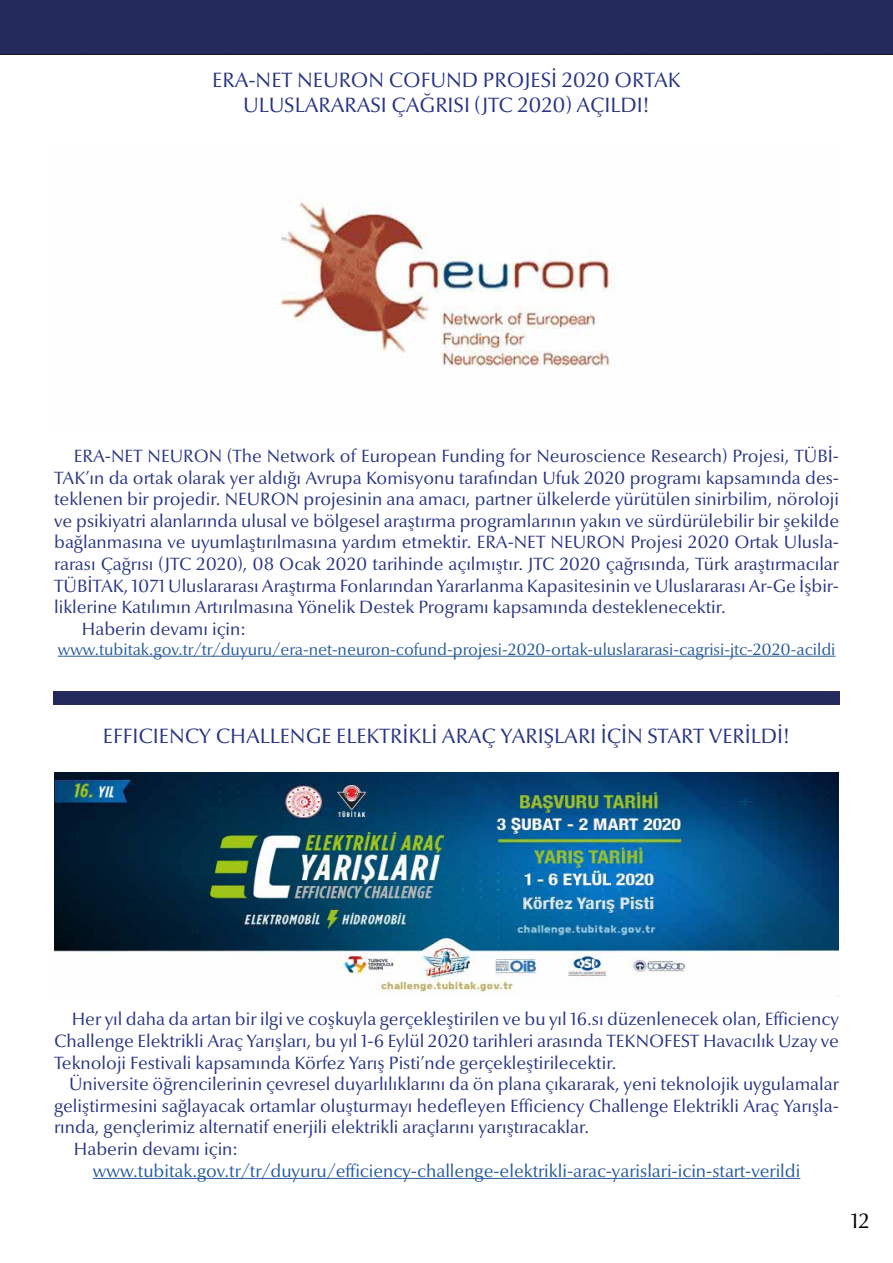
<style>
.page{position:relative;width:893px;height:1263px;background:#fff}
.page>*{position:absolute;margin:0;border:0;box-sizing:border-box;transform-origin:0 0}
.t1{font:21px/25.2px "Optima Nova";color:#283583;text-align:center}
.t2{font:21px "Optima Nova";color:#000}
.t3{font:18px/21.6px "Optima Nova";color:#283583;text-align:justify}
.t4{font:18px "Optima Nova";color:#275b9b}
.t5{font:16.5px "Optima Nova";color:#275b9b}
</style>
<div class="page">
<div style="left:0;top:0;width:892px;height:54px;background:#252a5c"></div>
<img style="left:280px;top:202px;width:335px;height:164px">
<hr style="left:58px;top:656px;width:777px;height:1px;background:#275b9b">
<div style="left:54px;top:691px;width:785px;height:13px;background:#252a5c"></div>
<img style="left:54px;top:773px;width:784px;height:220px">
<hr style="left:93px;top:1178px;width:707px;height:1px;background:#275b9b">
<img style="left:892px;top:0;width:1px;height:55px">
<p class="t1" style="left:212px;top:68px;width:470px">ERA-NET NEURON COFUND PROJESİ 2020 ORTAK<br>ULUSLARARASI ÇAĞRISI (JTC 2020) AÇILDI!</p>
<p class="t3" style="left:74px;top:445px;width:767px">ERA-NET NEURON (The Network of European Funding for Neuroscience Research) Projesi, TÜBİ-</p>
<p class="t3" style="left:54px;top:467px;width:786px">TAK’ın da ortak olarak yer aldığı Avrupa Komisyonu tarafından Ufuk 2020 programı kapsamında des-</p>
<p class="t3" style="left:54px;top:488px;width:786px">teklenen bir projedir. NEURON projesinin ana amacı, partner ülkelerde yürütülen sinirbilim, nöroloji</p>
<p class="t3" style="left:54px;top:510px;width:786px">ve psikiyatri alanlarında ulusal ve bölgesel araştırma programlarının yakın ve sürdürülebilir bir şekilde</p>
<p class="t3" style="left:54px;top:532px;width:786px">bağlanmasına ve uyumlaştırılmasına yardım etmektir. ERA-NET NEURON Projesi 2020 Ortak Ulusla-</p>
<p class="t3" style="left:54px;top:553px;width:786px">rarası Çağrısı (JTC 2020), 08 Ocak 2020 tarihinde açılmıştır. JTC 2020 çağrısında, Türk araştırmacılar</p>
<p class="t3" style="left:54px;top:575px;width:786px">TÜBİTAK, 1071 Uluslararası Araştırma Fonlarından Yararlanma Kapasitesinin ve Uluslararası Ar-Ge İşbir-</p>
<p class="t3" style="left:54px;top:596px;width:673px">liklerine Katılımın Artırılmasına Yönelik Destek Programı kapsamında desteklenecektir.</p>
<p class="t3" style="left:82px;top:618px;width:165px">Haberin devamı için:</p>
<p class="t5" style="left:58px;top:639px;width:779px">www.tubitak.gov.tr/tr/duyuru/era-net-neuron-cofund-projesi-2020-ortak-uluslararasi-cagrisi-jtc-2020-acildi</p>
<p class="t1" style="left:103px;top:724px;width:689px">EFFICIENCY CHALLENGE ELEKTRİKLİ ARAÇ YARIŞLARI İÇİN START VERİLDİ!</p>
<p class="t3" style="left:54px;top:1009px;width:786px;text-indent:18px">Her yıl daha da artan bir ilgi ve coşkuyla gerçekleştirilen ve bu yıl 16.sı düzenlenecek olan, Efficiency Challenge Elektrikli Araç Yarışları, bu yıl 1-6 Eylül 2020 tarihleri arasında TEKNOFEST Havacılık Uzay ve Teknoloji Festivali kapsamında Körfez Yarış Pisti’nde gerçekleştirilecektir.</p>
<p class="t3" style="left:69px;top:1073px;width:771px">Üniversite öğrencilerinin çevresel duyarlılıklarını da ön plana çıkararak, yeni teknolojik uygulamalar</p>
<p class="t3" style="left:54px;top:1095px;width:786px">geliştirmesini sağlayacak ortamlar oluşturmayı hedefleyen Efficiency Challenge Elektrikli Araç Yarışla-</p>
<p class="t3" style="left:54px;top:1117px;width:537px">rında, gençlerimiz alternatif enerjili elektrikli araçlarını yarıştıracaklar.</p>
<p class="t3" style="left:74px;top:1138px;width:165px">Haberin devamı için:</p>
<p class="t4" style="left:93px;top:1160px;width:709px">www.tubitak.gov.tr/tr/duyuru/efficiency-challenge-elektrikli-arac-yarislari-icin-start-verildi</p>
<p class="t2" style="left:851px;top:1209px;width:20px">12</p>
</div>
